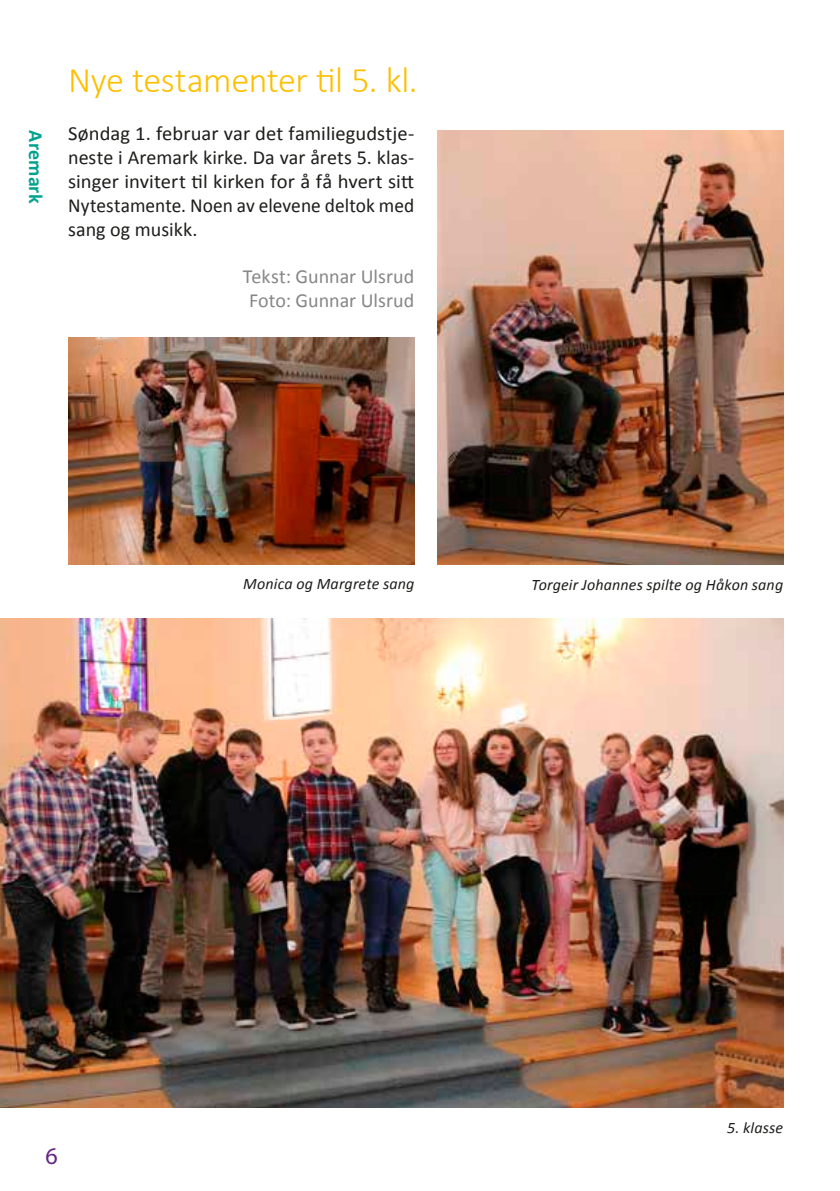
<style>
.page{position:relative;width:840px;height:1191px;background:#fff}
.page>*{position:absolute;margin:0;border:0;box-sizing:border-box;transform-origin:0 0}
.t1{font:300 36px "Calibri";letter-spacing:-.01em;color:#fcc000}
.t2{font:24px "Myriad Pro";color:#662483}
.t3{font:20px/24px "Calibri";letter-spacing:.005em;color:#1d1d1b;text-align:justify}
.t4{font:20px/24px "Calibri";color:#878686;text-align:center}
.t5{font:700 20px "Calibri";letter-spacing:.005em;color:#00a28e}
.t6{font:italic 16px "Calibri";letter-spacing:.01em;color:#1d1d1b}
</style>
<div class="page">
<img style="left:437px;top:130px;width:345px;height:434px">
<img style="left:68px;top:337px;width:346px;height:227px">
<img style="left:0;top:618px;width:782px;height:489px">
<p class="t5" style="left:50px;top:130px;width:74px;rotate:90deg">Aremark</p>
<h1 class="t1" style="left:68px;top:58px;width:351px">Nye testamenter til 5. kl.</h1>
<p class="t3" style="left:68px;top:121px;width:347px">Søndag 1. februar var det familiegudstje&shy;neste i Aremark kirke. Da var årets 5. klas&shy;singer invitert til kirken for å få hvert sitt Nytestamente. Noen av elevene deltok med sang og musikk.</p>
<p class="t4" style="left:243px;top:264px;width:173px">Tekst: Gunnar Ulsrud<br>Foto: Gunnar Ulsrud</p>
<p class="t6" style="left:243px;top:573px;width:172px">Monica og Margrete sang</p>
<p class="t6" style="left:531px;top:574px;width:253px">Torgeir Johannes spilte og Håkon sang</p>
<p class="t2" style="left:45px;top:1140px;width:14px">6</p>
<p class="t6" style="left:726px;top:1116px;width:57px">5. klasse</p>
</div>
